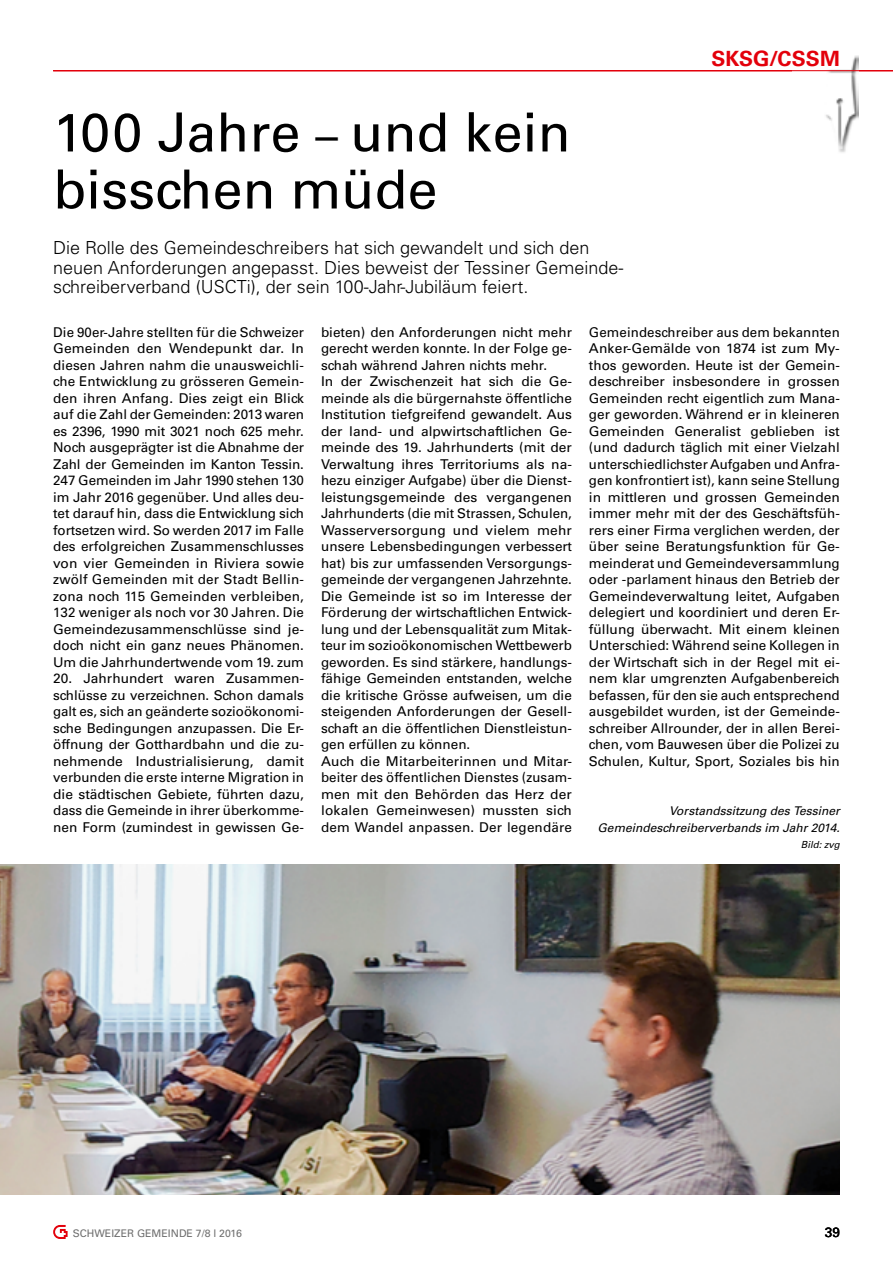
<style>
.page{position:relative;width:893px;height:1263px;background:#fff}
.page>*{position:absolute;margin:0;border:0;box-sizing:border-box;transform-origin:0 0}
.t1{font:54px/57px "Univers LT Std";color:#000}
.t2{font:700 21px "Univers LT Std";color:#e3000b}
.t3{font:300 18px/19.5px "Univers LT Std";color:#000}
.t4{font:13.5px/16.5px "Univers LT Std";color:#000;text-align:justify}
.t5{font:italic 12px/16.5px "Univers LT Std";color:#000;text-align:right}
.t6{font:10.5px "Univers LT Std";color:#6e6e6e}
.t7{font:italic 9.75px "Univers LT Std";color:#000}
.s1{font-size:45px}
</style>
<div class="page">
<svg style="left:53px;top:1225px;width:15px;height:14px"></svg>
<img style="left:792px;top:55px;width:66px;height:98px">
<hr style="left:53px;top:70px;width:840px;height:1px;background:#e3000b">
<img style="left:0;top:865px;width:840px;height:330px">
<h2 class="t2" style="left:711px;top:46px;width:130px">SKSG/CSSM</h2>
<h1 class="t1" style="left:53px;top:104px;width:519px">100 Jahre <span class="s1">–</span> und kein bisschen müde</h1>
<h3 class="t3" style="left:53px;top:238px;width:572px">Die Rolle des Gemeindeschreibers hat sich gewandelt und sich den neuen Anforderungen angepasst. Dies beweist der Tessiner Gemeinde&shy;schreiberverband (USCTi), der sein 100-Jahr-Jubiläum feiert.</h3>
<p class="t4" style="left:53px;top:324px;width:252px">Die 90er-Jahre stellten für die Schweizer Gemeinden den Wendepunkt dar. In diesen Jahren nahm die unausweichli&shy;che Entwicklung zu grösseren Gemein&shy;den ihren Anfang. Dies zeigt ein Blick auf die Zahl der Gemeinden: 2013 waren es 2396, 1990 mit 3021 noch 625 mehr.<br>Noch ausgeprägter ist die Abnahme der Zahl der Gemeinden im Kanton Tessin.<br>247 Gemeinden im Jahr 1990 stehen 130 im Jahr 2016 gegenüber. Und alles deu&shy;tet darauf hin, dass die Entwicklung sich fortsetzen wird. So werden 2017 im Falle des erfolgreichen Zusammenschlusses von vier Gemeinden in Riviera sowie zwölf Gemeinden mit der Stadt Bellin&shy;zona noch 115 Gemeinden verbleiben, 132 weniger als noch vor 30 Jahren. Die Gemeindezusammenschlüsse sind je&shy;doch nicht ein ganz neues Phänomen.<br>Um die Jahrhundertwende vom 19. zum</p>
<p class="t4" style="left:53px;top:670px;width:252px">20. Jahrhundert waren Zusammen&shy;schlüsse zu verzeichnen. Schon damals galt es, sich an geänderte sozioökonomi&shy;sche Bedingungen anzupassen. Die Er&shy;öffnung der Gotthardbahn und die zu&shy;nehmende Industrialisierung, damit verbunden die erste interne Migration in die städtischen Gebiete, führten dazu, dass die Gemeinde in ihrer überkomme&shy;nen Form (zumindest in gewissen Ge-</p>
<p class="t4" style="left:321px;top:324px;width:252px;text-align:left">bieten) den Anforderungen nicht mehr gerecht werden konnte. In der Folge ge&shy;schah während Jahren nichts mehr.<br>In der Zwischenzeit hat sich die Ge&shy;meinde als die bürgernahste öffentliche Institution tiefgreifend gewandelt. Aus der land- und alpwirtschaftlichen Ge&shy;meinde des 19. Jahrhunderts (mit der Verwaltung ihres Territoriums als na&shy;hezu einziger Aufgabe) über die Dienst&shy;leistungsgemeinde des vergangenen Jahrhunderts (die mit Strassen, Schulen, Wasserversorgung und vielem mehr unsere Lebensbedingungen verbessert hat) bis zur umfassenden Versorgungs&shy;gemeinde der vergangenen Jahrzehnte.<br>Die Gemeinde ist so im Interesse der Förderung der wirtschaftlichen Entwick&shy;lung und der Lebensqualität zum Mitak&shy;teur im sozioökonomischen Wettbewerb geworden. Es sind stärkere, handlungs&shy;fähige Gemeinden entstanden, welche die kritische Grösse aufweisen, um die steigenden Anforderungen der Gesell&shy;schaft an die öffentlichen Dienstleistun&shy;gen erfüllen zu können.<br>Auch die Mitarbeiterinnen und Mitar&shy;beiter des öffentlichen Dienstes (zusam&shy;men mit den Behörden das Herz der lokalen Gemeinwesen) mussten sich dem Wandel anpassen. Der legendäre</p>
<p class="t4" style="left:589px;top:324px;width:252px">Gemeindeschreiber aus dem bekannten Anker-Gemälde von 1874 ist zum My&shy;thos geworden. Heute ist der Gemein&shy;deschreiber insbesondere in grossen Gemeinden recht eigentlich zum Mana&shy;ger geworden. Während er in kleineren Gemeinden Generalist geblieben ist (und dadurch täglich mit einer Vielzahl unterschiedlichster Aufgaben und Anfra&shy;gen konfrontiert ist), kann seine Stellung in mittleren und grossen Gemeinden immer mehr mit der des Geschäftsfüh&shy;rers einer Firma verglichen werden, der über seine Beratungsfunktion für Ge&shy;meinderat und Gemeindeversammlung oder -parlament hinaus den Betrieb der Gemeindeverwaltung leitet, Aufgaben delegiert und koordiniert und deren Er&shy;füllung überwacht. Mit einem kleinen Unterschied: Während seine Kollegen in der Wirtschaft sich in der Regel mit ei&shy;nem klar umgrenzten Aufgabenbereich befassen, für den sie auch entsprechend ausgebildet wurden, ist der Gemeinde&shy;schreiber Allrounder, der in allen Berei&shy;chen, vom Bauwesen über die Polizei zu Schulen, Kultur, Sport, Soziales bis hin</p>
<p class="t5" style="left:598px;top:803px;width:244px">Vorstandssitzung des Tessiner<br>Gemeindeschreiberverbands im Jahr 2014.</p>
<p class="t7" style="left:801px;top:839px;width:41px">Bild: zvg</p>
<p class="t6" style="left:73px;top:1227px;width:171px">SCHWEIZER GEMEINDE 7/8 l 2016</p>
<p class="t4" style="left:825px;top:1224px;width:17px">39</p>
</div>
